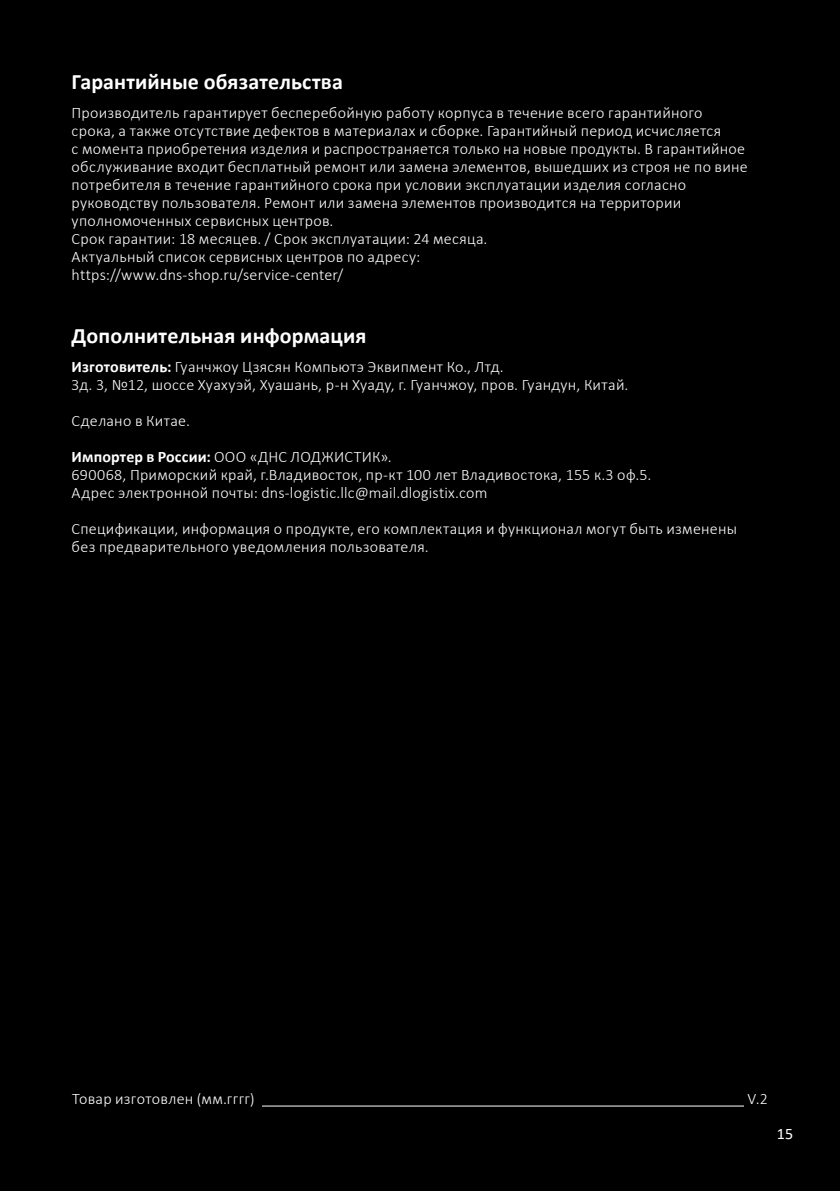
<style>
.page{position:relative;width:840px;height:1191px;background:#fff}
.page>*{position:absolute;margin:0;border:0;box-sizing:border-box;transform-origin:0 0}
.Заголовок_11{font:700 22px "Calibri";letter-spacing:.005em;color:#fff}
.t1{font:300 16px/18px "Calibri";letter-spacing:.015em;color:#fff}
.t2{font:16px "Calibri";color:#fff}
.s1{font-weight:700}
</style>
<div class="page">
<div style="left:0;top:0;width:839px;height:1191px;background:#000"></div>
<hr style="left:262px;top:1105px;width:481px;height:1px;background:#fff">
<p class="Заголовок_11" style="left:72px;top:66px;width:272px">Гарантийные обязательства</p>
<p class="t1" style="left:72px;top:103px;width:677px">Производитель гарантирует бесперебойную работу корпуса в течение всего гарантийного срока, а также отсутствие дефектов в материалах и сборке. Гарантийный период исчисляется<br>с момента приобретения изделия и распространяется только на новые продукты. В гарантийное обслуживание входит бесплатный ремонт или замена элементов, вышедших из строя не по вине потребителя в течение гарантийного срока при условии эксплуатации изделия согласно руководству пользователя. Ремонт или замена элементов производится на территории уполномоченных сервисных центров.</p>
<p class="t1" style="left:72px;top:229px;width:417px">Срок гарантии: 18 месяцев. / Срок эксплуатации: 24 месяца.</p>
<p class="t1" style="left:72px;top:247px;width:350px">Актуальный список сервисных центров по адресу:</p>
<p class="t1" style="left:72px;top:265px;width:273px">https://www.dns-shop.ru/service-center/</p>
<p class="Заголовок_11" style="left:72px;top:320px;width:296px">Дополнительная информация</p>
<p class="t1" style="left:72px;top:357px;width:433px"><span class="s1">Изготовитель:</span> Гуанчжоу Цзясян Компьютэ Эквипмент Ко., Лтд.</p>
<p class="t1" style="left:72px;top:375px;width:558px">Зд. 3, №12, шоссе Хуахуэй, Хуашань, р-н Хуаду, г. Гуанчжоу, пров. Гуандун, Китай.</p>
<p class="t1" style="left:72px;top:411px;width:120px">Сделано в Китае.</p>
<p class="t1" style="left:72px;top:447px;width:321px"><span class="s1">Импортер в России:</span> ООО «ДНС ЛОДЖИСТИК».</p>
<p class="t1" style="left:72px;top:465px;width:581px">690068, Приморский край, г.Владивосток, пр-кт 100 лет Владивостока, 155 к.3 оф.5.</p>
<p class="t1" style="left:72px;top:483px;width:417px">Адрес электронной почты: dns-logistic.llc@mail.dlogistix.com</p>
<p class="t1" style="left:72px;top:519px;width:666px">Спецификации, информация о продукте, его комплектация и функционал могут быть изменены без предварительного уведомления пользователя.</p>
<p class="t1" style="left:72px;top:1089px;width:184px">Товар изготовлен (мм.гггг)</p>
<p class="t1" style="left:747px;top:1089px;width:22px">V.2</p>
<p class="t2" style="left:776px;top:1122px;width:18px">15</p>
</div>
